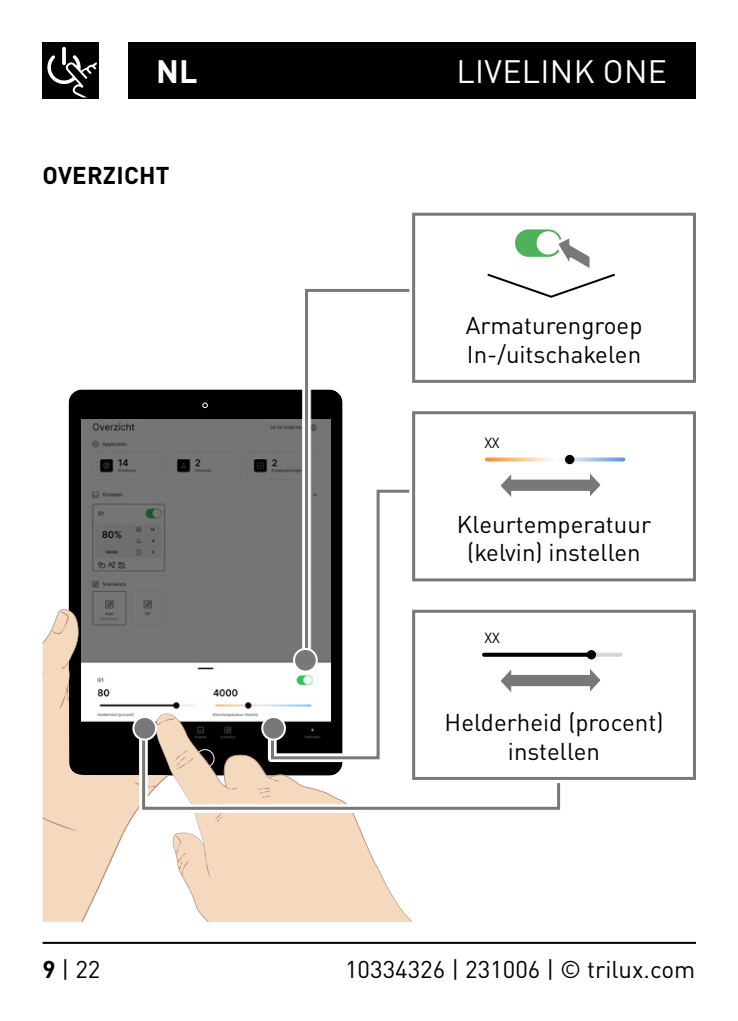
<style>
.page{position:relative;width:738px;height:1021px;background:#fff}
.page>*{position:absolute;margin:0;border:0;box-sizing:border-box;transform-origin:0 0}
.t1{font:32px "DIN Pro";letter-spacing:.01em;color:#fff}
.t2{font:700 32px "DIN Pro";color:#fff}
.t3{font:24px/28.8px "DIN Pro";color:#000;text-align:center}
.t4{font:700 24px "DIN Pro";letter-spacing:.01em;color:#000}
.t5{font:14.4px "DIN Pro";color:#000}
.s1{font-weight:700}
</style>
<div class="page">
<div style="left:128px;top:43px;width:566px;height:56px;background:#000"></div>
<hr style="left:43px;top:941px;width:652px;height:2px;background:#000">
<div style="left:43px;top:43px;width:56px;height:56px;background:#000"></div>
<svg style="left:47px;top:47px;width:50px;height:50px"></svg>
<div style="left:68px;top:389px;width:234px;height:219px;background:#000"></div>
<svg style="left:202px;top:403px;width:5px;height:5px"></svg>
<img style="left:81px;top:419px;width:221px;height:289px">
<svg style="left:180px;top:713px;width:231px;height:208px;fill:#f4d9be"></svg>
<svg style="left:180px;top:834px;width:9px;height:42px"></svg>
<svg style="left:215px;top:813px;width:11px;height:9px"></svg>
<svg style="left:204px;top:847px;width:6px;height:31px"></svg>
<svg style="left:43px;top:608px;width:137px;height:313px"></svg>
<svg style="left:43px;top:789px;width:35px;height:42px"></svg>
<svg style="left:43px;top:654px;width:1px;height:18px"></svg>
<svg style="left:60px;top:684px;width:9px;height:24px"></svg>
<svg style="left:51px;top:611px;width:18px;height:24px"></svg>
<svg style="left:61px;top:663px;width:7px;height:6px"></svg>
<svg style="left:134px;top:782px;width:4px;height:6px"></svg>
<svg style="left:305px;top:288px;width:103px;height:198px"></svg>
<div style="left:412px;top:213px;width:283px;height:170px;border:3px solid #787878"></div>
<div style="left:514px;top:229px;width:47px;height:28px;background:#4fb159;border-radius:14px"></div>
<svg style="left:487px;top:231px;width:128px;height:67px"></svg>
<div style="left:138px;top:728px;width:424px;height:85px;background:#fff"></div>
<svg style="left:142px;top:728px;width:419px;height:82px"></svg>
<div style="left:133px;top:717px;width:23px;height:22px;background:#787878;border-radius:50%"></div>
<div style="left:132px;top:716px;width:25px;height:24px;border:2px solid #fff;border-radius:50%"></div>
<div style="left:408px;top:606px;width:290px;height:177px;background:#fff"></div>
<div style="left:412px;top:609px;width:283px;height:171px;border:3px solid #787878"></div>
<svg style="left:595px;top:652px;width:25px;height:4px"></svg>
<svg style="left:483px;top:652px;width:103px;height:4px"></svg>
<svg style="left:586px;top:650px;width:9px;height:9px"></svg>
<svg style="left:492px;top:653px;width:116px;height:39px"></svg>
<div style="left:267px;top:486px;width:176px;height:277px;background:linear-gradient(to right,#fff,#fafafa)"></div>
<svg style="left:269px;top:488px;width:173px;height:272px"></svg>
<div style="left:262px;top:717px;width:23px;height:22px;background:#787878;border-radius:50%"></div>
<div style="left:261px;top:716px;width:25px;height:24px;border:2px solid #fff;border-radius:50%"></div>
<div style="left:408px;top:407px;width:290px;height:178px;background:#fff"></div>
<div style="left:412px;top:411px;width:283px;height:170px;border:3px solid #787878"></div>
<svg style="left:486px;top:457px;width:137px;height:4px"></svg>
<svg style="left:564px;top:455px;width:10px;height:9px"></svg>
<svg style="left:492px;top:458px;width:116px;height:39px"></svg>
<h1 class="t2" style="left:156px;top:47px;width:43px">NL</h1>
<h1 class="t1" style="left:456px;top:47px;width:212px">LIVELINK ONE</h1>
<p class="t4" style="left:43px;top:157px;width:128px">OVERZICHT</p>
<p class="t3" style="left:465px;top:309px;width:178px;text-align:left">Armaturengroep<br>In-/uitschakelen</p>
<p class="t5" style="left:484px;top:432px;width:17px">XX</p>
<p class="t3" style="left:456px;top:508px;width:195px">Kleurtemperatuur (kelvin) instellen</p>
<p class="t5" style="left:458px;top:548px;width:17px">XX</p>
<p class="t5" style="left:484px;top:627px;width:17px">XX</p>
<p class="t3" style="left:444px;top:706px;width:220px">Helderheid (procent) instellen</p>
<p class="t3" style="left:43px;top:953px;width:59px"><span class="s1">9</span> | 22</p>
<p class="t3" style="left:345px;top:953px;width:351px">10334326 | 231006 | © trilux.com</p>
</div>
